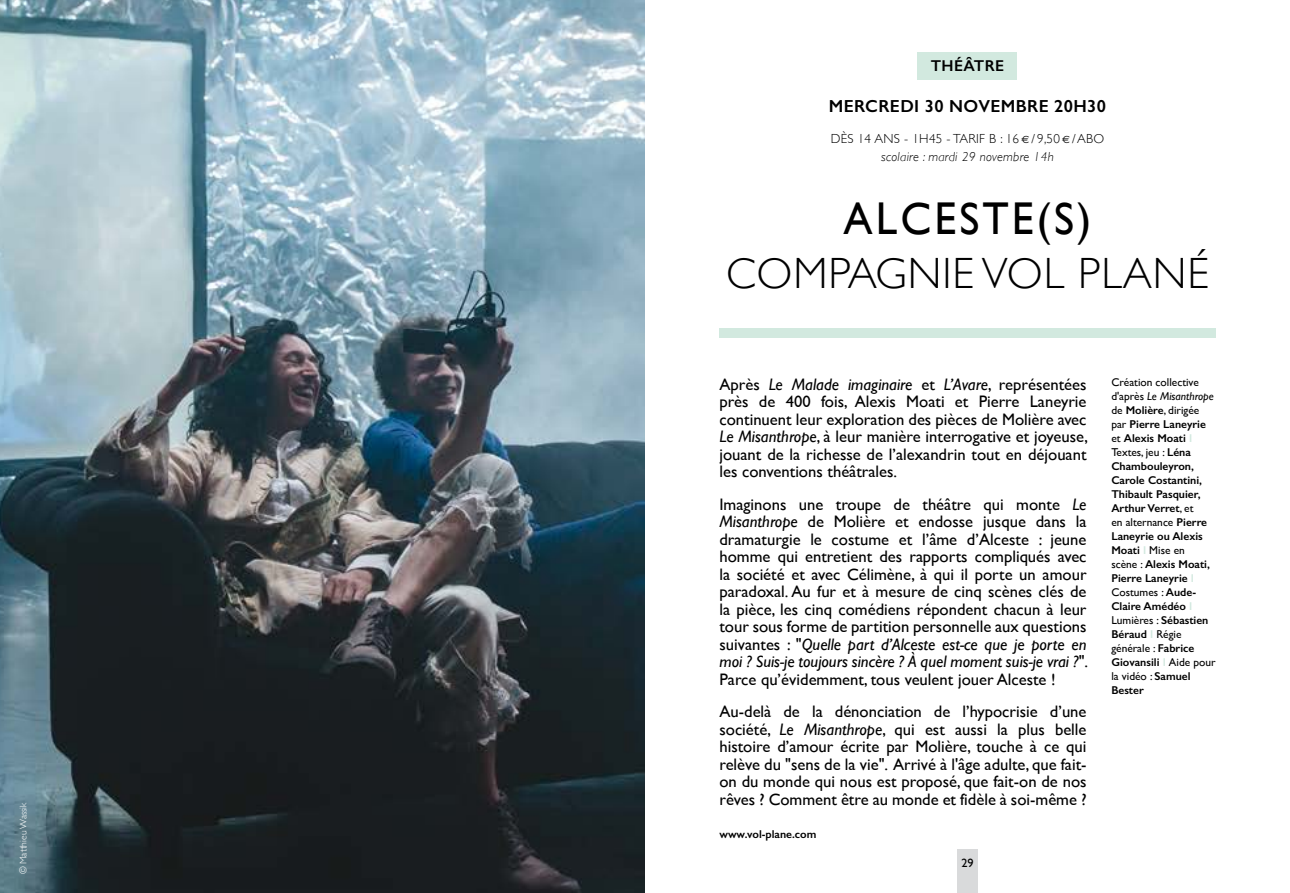
<style>
.page{position:relative;width:1290px;height:893px;background:#fff}
.page>*{position:absolute;margin:0;border:0;box-sizing:border-box;transform-origin:0 0}
.t1{font:45.85px "Gill Sans";letter-spacing:.07em;color:#000;scale:.95 1}
.t2{font:300 43.75px "Gill Sans";letter-spacing:.02em;color:#000}
.t3{font:600 17.5px "Gill Sans";letter-spacing:.02em;color:#000}
.t4{font:16.62px/17.5px "Gill Sans";color:#000;text-align:justify}
.t5{font:600 15.75px "Gill Sans";letter-spacing:.02em;color:#000}
.t6{font:300 13.12px/18px "Gill Sans";letter-spacing:.02em;color:#000;text-align:center}
.t7{font:12.25px "Gill Sans";color:#000}
.t8{font:600 11.38px/14px "Gill Sans";color:#000}
.t9{font:300 9.62px "Gill Sans";color:#fff}
.s1{font-family:"Euro Sans";font-weight:400;font-size:10.5px}
.s2{font-style:italic}
.s3{font-weight:400}
.s4{font-weight:400;font-style:italic}
.s5{color:#d2e9df}
</style>
<div class="page">
<img style="left:0;top:0;width:645px;height:893px">
<div style="left:918px;top:52px;width:99px;height:27px;background:#d2e9df"></div>
<div style="left:957px;top:850px;width:21px;height:43px;background:#d9dadb"></div>
<div style="left:719px;top:328px;width:496px;height:9px;background:#d2e9df"></div>
<p class="t9" style="left:16px;top:874px;width:74px;rotate:-90deg">© Matthieu Wassik</p>
<p class="t5" style="left:931px;top:56px;width:75px">THÉÂTRE</p>
<p class="t3" style="left:829px;top:96px;width:279px">MERCREDI 30 NOVEMBRE 20H30</p>
<p class="t6" style="left:831px;top:129px;width:275px">DÈS 14 ANS - 1H45 - TARIF B : 16 <span class="s1">e</span> / 9,50 <span class="s1">e</span> /ABO <span class="s2">scolaire : mardi 29 novembre 14h</span></p>
<h1 class="t1" style="left:843px;top:191px;width:262px">ALCESTE(S)</h1>
<h2 class="t2" style="left:726px;top:239px;width:484px">COMPAGNIE VOL PLANÉ</h2>
<p class="t4" style="left:719px;top:375px;width:370px">Après <span class="s2">Le Malade imaginaire</span> et <span class="s2">L’Avare</span>, représentées près de 400 fois, Alexis Moati et Pierre Laneyrie continuent leur exploration des pièces de Molière avec <span class="s2">Le Misanthrope</span>, à leur manière interrogative et joyeuse, jouant de la richesse de l’alexandrin tout en déjouant les conventions théâtrales.</p>
<p class="t4" style="left:719px;top:495px;width:370px">Imaginons une troupe de théâtre qui monte <span class="s2">Le Misanthrope</span> de Molière et endosse jusque dans la dramaturgie le costume et l’âme d’Alceste : jeune homme qui entretient des rapports compliqués avec la société et avec Célimène, à qui il porte un amour paradoxal. Au fur et à mesure de cinq scènes clés de la pièce, les cinq comédiens répondent chacun à leur tour sous forme de partition personnelle aux questions suivantes : "<span class="s2">Quelle part d’Alceste est-ce que je porte en moi ? Suis-je toujours sincère ? À quel moment suis-je vrai ?</span>".<br>Parce qu’évidemment, tous veulent jouer Alceste !</p>
<p class="t4" style="left:719px;top:703px;width:369px">Au-delà de la dénonciation de l’hypocrisie d’une société, <span class="s2">Le Misanthrope</span>, qui est aussi la plus belle histoire d’amour écrite par Molière, touche à ce qui relève du "sens de la vie". Arrivé à l'âge adulte, que fait&shy;on du monde qui nous est proposé, que fait-on de nos rêves ? Comment être au monde et fidèle à soi-même ?</p>
<p class="t8" style="left:719px;top:827px;width:98px">www.vol-plane.com</p>
<p class="t7" style="left:961px;top:855px;width:14px">29</p>
<p class="t8" style="left:1111px;top:375px;width:106px"><span class="s3">Création collective d'après</span> <span class="s4">Le Misanthrope </span><span class="s3">de</span> Molière<span class="s3">, dirigée par</span> Pierre Laneyrie <span class="s3">et</span> Alexis Moati <span class="s5">І<br></span><span class="s3">Textes, jeu :</span> Léna<br>Chambouleyron,<br>Carole Costantini,<br>Thibault Pasquier,<br>Arthur Verret<span class="s3">, et<br>en alternance</span> Pierre<br>Laneyrie ou Alexis<br>Moati <span class="s5">І</span> <span class="s3">Mise en<br>scène :</span> Alexis Moati,<br>Pierre Laneyrie <span class="s5">І<br></span><span class="s3">Costumes :</span> Aude-<br>Claire Amédéo <span class="s5">І<br></span><span class="s3">Lumières :</span> Sébastien<br>Béraud <span class="s5">І</span> <span class="s3">Régie générale :</span> Fabrice<br>Giovansili <span class="s5">І</span> <span class="s3">Aide pour la vidéo :</span> Samuel<br>Bester</p>
</div>
